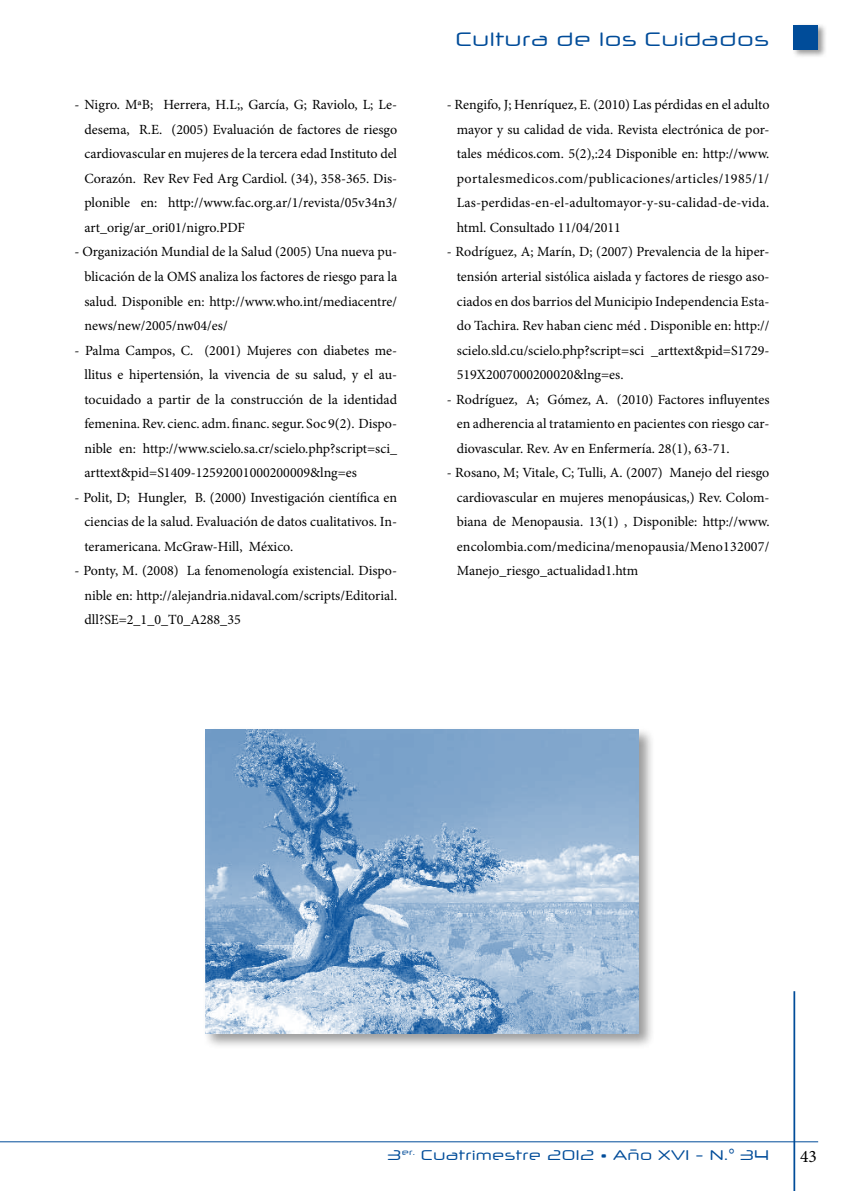
<style>
.page{position:relative;width:844px;height:1191px;background:#fff}
.page>*{position:absolute;margin:0;border:0;box-sizing:border-box;transform-origin:0 0}
.t1{font:19.25px "Neuropol X Free";color:#004c99}
.t2{font:17.5px "Minion Pro";color:#000}
.t3{font:14px/24.5px "Minion Pro";color:#000;text-align:justify}
.t4{font:14px "Neuropol X Free";color:#004c99}
</style>
<div class="page">
<hr style="left:793px;top:991px;width:2px;height:200px;background:#004c99">
<hr style="left:0;top:1141px;width:818px;height:1px;background:#004c99">
<div style="left:791px;top:23px;width:36px;height:36px;background:#000;opacity:.4"></div>
<div style="left:793px;top:25px;width:25px;height:25px;background:#004c99"></div>
<div style="left:203px;top:726px;width:452px;height:323px;background:#000;opacity:.4"></div>
<img style="left:205px;top:729px;width:433px;height:304px">
<p class="t3" style="left:84px;top:93px;width:314px;text-indent:-10px">- Nigro. MªB; Herrera, H.L;, García, G; Raviolo, L; Le&shy;desema, R.E. (2005) Evaluación de factores de riesgo cardiovascular en mujeres de la tercera edad Instituto del Corazón. Rev Rev Fed Arg Cardiol. (34), 358-365. Dis&shy;plonible en: http://www.fac.org.ar/1/revista/05v34n3/ art_orig/ar_ori01/nigro.PDF</p>
<p class="t3" style="left:84px;top:240px;width:314px;text-indent:-10px">- Organización Mundial de la Salud (2005) Una nueva pu&shy;blicación de la OMS analiza los factores de riesgo para la salud. Disponible en: http://www.who.int/mediacentre/ news/new/2005/nw04/es/</p>
<p class="t3" style="left:84px;top:338px;width:314px;text-indent:-10px">- Palma Campos, C. (2001) Mujeres con diabetes me&shy;llitus e hipertensión, la vivencia de su salud, y el au&shy;tocuidado a partir de la construcción de la identidad femenina. Rev. cienc. adm. financ. segur. Soc 9(2). Dispo&shy;nible en: http://www.scielo.sa.cr/scielo.php?script=sci_ arttext&amp;pid=S1409-12592001000200009&amp;lng=es</p>
<p class="t3" style="left:84px;top:485px;width:314px;text-indent:-10px">- Polit, D; Hungler, B. (2000) Investigación científica en ciencias de la salud. Evaluación de datos cualitativos. In&shy;teramericana. McGraw-Hill, México.</p>
<p class="t3" style="left:84px;top:558px;width:314px;text-indent:-10px">- Ponty, M. (2008) La fenomenología existencial. Dispo&shy;nible en: http://alejandria.nidaval.com/scripts/Editorial. dll?SE=2_1_0_T0_A288_35</p>
<h1 class="t1" style="left:455px;top:27px;width:315px">Cultura de los Cuidados</h1>
<p class="t3" style="left:456px;top:93px;width:314px;text-indent:-10px">- Rengifo, J; Henríquez, E. (2010) Las pérdidas en el adulto mayor y su calidad de vida. Revista electrónica de por&shy;tales médicos.com. 5(2),:24 Disponible en: http://www. portalesmedicos.com/publicaciones/articles/1985/1/ Las-perdidas-en-el-adultomayor-y-su-calidad-de-vida. html. Consultado 11/04/2011</p>
<p class="t3" style="left:456px;top:240px;width:314px;text-indent:-10px">- Rodríguez, A; Marín, D; (2007) Prevalencia de la hiper&shy;tensión arterial sistólica aislada y factores de riesgo aso&shy;ciados en dos barrios del Municipio Independencia Esta&shy;do Tachira. Rev haban cienc méd . Disponible en: http:// scielo.sld.cu/scielo.php?script=sci _arttext&amp;pid=S1729- 519X2007000200020&amp;lng=es.</p>
<p class="t3" style="left:456px;top:387px;width:314px;text-indent:-10px">- Rodríguez, A; Gómez, A. (2010) Factores influyentes en adherencia al tratamiento en pacientes con riesgo car&shy;diovascular. Rev. Av en Enfermería. 28(1), 63-71.</p>
<p class="t3" style="left:456px;top:460px;width:314px;text-indent:-10px">- Rosano, M; Vitale, C; Tulli, A. (2007) Manejo del riesgo cardiovascular en mujeres menopáusicas,) Rev. Colom&shy;biana de Menopausia. 13(1) , Disponible: http://www. encolombia.com/medicina/menopausia/Meno132007/ Manejo_riesgo_actualidad1.htm</p>
<p class="t4" style="left:388px;top:1146px;width:383px">3<sup>er.</sup> Cuatrimestre 2012 • Año XVI - N.° 34</p>
<p class="t2" style="left:800px;top:1144px;width:18px">43</p>
</div>
